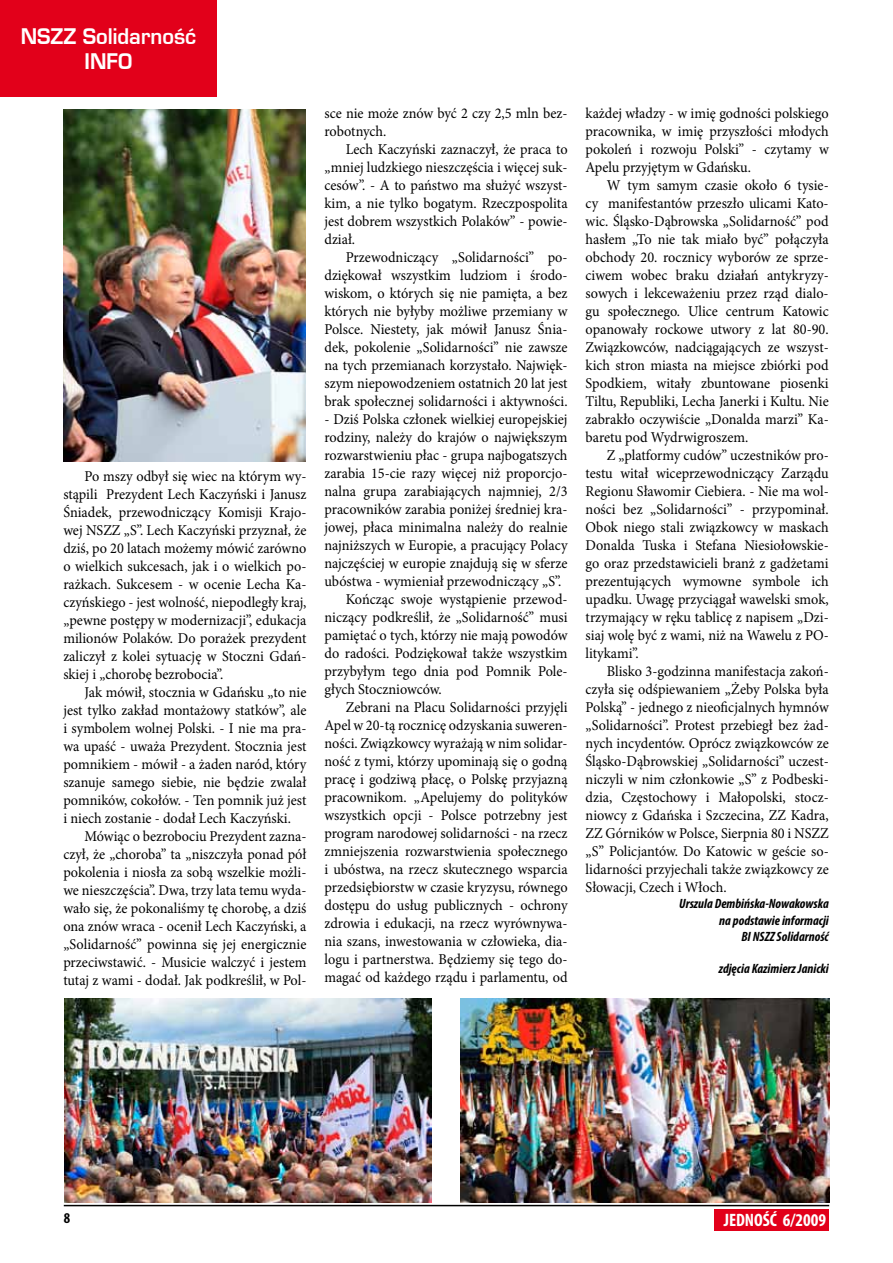
<style>
.page{position:relative;width:893px;height:1263px;background:#fff}
.page>*{position:absolute;margin:0;border:0;box-sizing:border-box;transform-origin:0 0}
.t1{font:700 21px/25.2px "Euromode";color:#fff;text-align:center;scale:.95 1}
.t2{font:700 condensed 18px "Myriad Pro";color:#fff}
.t3{font:15px/18px "Minion Pro";color:#000;text-align:justify;scale:.95 1}
.t4{font:700 condensed 15px "Myriad Pro";color:#000}
.t5{font:italic 700 condensed 13.5px/16.2px "Myriad Pro";color:#000;text-align:right}
</style>
<div class="page">
<div style="left:0;top:0;width:217px;height:96px;background:#e2001a"></div>
<div style="left:714px;top:1209px;width:115px;height:21px;background:#e2001a"></div>
<hr style="left:64px;top:1205px;width:765px;height:1px;background:#000">
<img style="left:461px;top:998px;width:369px;height:204px">
<img style="left:64px;top:998px;width:368px;height:204px">
<img style="left:63px;top:109px;width:242px;height:352px">
<h1 class="t1" style="left:21px;top:23px;width:186px">NSZZ Solidarność<br>INFO</h1>
<p class="t3" style="left:63px;top:467px;width:257px;text-indent:21px">Po mszy odbył się wiec na którym wy&shy;stąpili Prezydent Lech Kaczyński i Janusz Śniadek, przewodniczący Komisji Krajo&shy;wej NSZZ „S”. Lech Kaczyński przyznał, że dziś, po 20 latach możemy mówić zarówno o wielkich sukcesach, jak i o wielkich po&shy;rażkach. Sukcesem - w ocenie Lecha Ka&shy;czyńskiego - jest wolność, niepodległy kraj, „pewne postępy w modernizacji”, edukacja milionów Polaków. Do porażek prezydent zaliczył z kolei sytuację w Stoczni Gdań&shy;skiej i „chorobę bezrobocia”.</p>
<p class="t3" style="left:63px;top:683px;width:257px;text-indent:21px">Jak mówił, stocznia w Gdańsku „to nie jest tylko zakład montażowy statków”, ale i symbolem wolnej Polski. - I nie ma pra&shy;wa upaść - uważa Prezydent. Stocznia jest pomnikiem - mówił - a żaden naród, który szanuje samego siebie, nie będzie zwalał pomników, cokołów. - Ten pomnik już jest i niech zostanie - dodał Lech Kaczyński.</p>
<p class="t3" style="left:63px;top:827px;width:257px;text-indent:21px">Mówiąc o bezrobociu Prezydent zazna&shy;czył, że „choroba” ta „niszczyła ponad pół pokolenia i niosła za sobą wszelkie możli&shy;we nieszczęścia”. Dwa, trzy lata temu wyda&shy;wało się, że pokonaliśmy tę chorobę, a dziś ona znów wraca - ocenił Lech Kaczyński, a „Solidarność” powinna się jej energicznie przeciwstawić. - Musicie walczyć i jestem tutaj z wami - dodał. Jak podkreślił, w Pol-</p>
<p class="t3" style="left:324px;top:104px;width:257px">sce nie może znów być 2 czy 2,5 mln bez&shy;robotnych.</p>
<p class="t3" style="left:324px;top:140px;width:257px;text-indent:21px">Lech Kaczyński zaznaczył, że praca to „mniej ludzkiego nieszczęścia i więcej suk&shy;cesów”. - A to państwo ma służyć wszyst&shy;kim, a nie tylko bogatym. Rzeczpospolita jest dobrem wszystkich Polaków” - powie&shy;dział.</p>
<p class="t3" style="left:324px;top:248px;width:257px;text-indent:21px">Przewodniczący „Solidarności” po&shy;dziękował wszystkim ludziom i środo&shy;wiskom, o których się nie pamięta, a bez których nie byłyby możliwe przemiany w Polsce. Niestety, jak mówił Janusz Śnia&shy;dek, pokolenie „Solidarności” nie zawsze na tych przemianach korzystało. Najwięk&shy;szym niepowodzeniem ostatnich 20 lat jest brak społecznej solidarności i aktywności.</p>
<p class="t3" style="left:324px;top:410px;width:257px">- Dziś Polska członek wielkiej europejskiej</p>
<p class="t3" style="left:324px;top:428px;width:257px">rodziny, należy do krajów o największym</p>
<p class="t3" style="left:324px;top:446px;width:257px">rozwarstwieniu płac - grupa najbogatszych</p>
<p class="t3" style="left:324px;top:464px;width:257px">zarabia 15-cie razy więcej niż proporcjo-</p>
<p class="t3" style="left:324px;top:482px;width:257px">nalna grupa zarabiających najmniej, 2/3</p>
<p class="t3" style="left:324px;top:500px;width:257px">pracowników zarabia poniżej średniej kra-</p>
<p class="t3" style="left:324px;top:518px;width:257px">jowej, płaca minimalna należy do realnie</p>
<p class="t3" style="left:324px;top:536px;width:257px">najniższych w Europie, a pracujący Polacy</p>
<p class="t3" style="left:324px;top:554px;width:257px">najczęściej w europie znajdują się w sferze</p>
<p class="t3" style="left:324px;top:572px;width:251px">ubóstwa - wymieniał przewodniczący „S”.</p>
<p class="t3" style="left:346px;top:590px;width:235px">Kończąc swoje wystąpienie przewod-</p>
<p class="t3" style="left:324px;top:608px;width:257px">niczący podkreślił, że „Solidarność” musi</p>
<p class="t3" style="left:324px;top:626px;width:257px">pamiętać o tych, którzy nie mają powodów</p>
<p class="t3" style="left:324px;top:644px;width:257px">do radości. Podziękował także wszystkim</p>
<p class="t3" style="left:324px;top:662px;width:257px">przybyłym tego dnia pod Pomnik Pole-</p>
<p class="t3" style="left:324px;top:680px;width:125px">głych Stoczniowców.</p>
<p class="t3" style="left:346px;top:698px;width:235px">Zebrani na Placu Solidarności przyjęli</p>
<p class="t3" style="left:324px;top:716px;width:257px">Apel w 20-tą rocznicę odzyskania suweren-</p>
<p class="t3" style="left:324px;top:734px;width:257px">ności. Związkowcy wyrażają w nim solidar-</p>
<p class="t3" style="left:324px;top:752px;width:257px">ność z tymi, którzy upominają się o godną</p>
<p class="t3" style="left:324px;top:770px;width:257px">pracę i godziwą płacę, o Polskę przyjazną</p>
<p class="t3" style="left:324px;top:788px;width:257px">pracownikom. „Apelujemy do polityków</p>
<p class="t3" style="left:324px;top:806px;width:257px">wszystkich opcji - Polsce potrzebny jest</p>
<p class="t3" style="left:324px;top:824px;width:257px">program narodowej solidarności - na rzecz</p>
<p class="t3" style="left:324px;top:842px;width:257px">zmniejszenia rozwarstwienia społecznego</p>
<p class="t3" style="left:324px;top:860px;width:257px">i ubóstwa, na rzecz skutecznego wsparcia</p>
<p class="t3" style="left:324px;top:878px;width:257px">przedsiębiorstw w czasie kryzysu, równego</p>
<p class="t3" style="left:324px;top:896px;width:257px">dostępu do usług publicznych - ochrony</p>
<p class="t3" style="left:324px;top:914px;width:257px">zdrowia i edukacji, na rzecz wyrównywa-</p>
<p class="t3" style="left:324px;top:932px;width:257px">nia szans, inwestowania w człowieka, dia-</p>
<p class="t3" style="left:324px;top:950px;width:257px">logu i partnerstwa. Będziemy się tego do-</p>
<p class="t3" style="left:324px;top:968px;width:257px">magać od każdego rządu i parlamentu, od</p>
<p class="t3" style="left:586px;top:104px;width:257px">każdej władzy - w imię godności polskiego pracownika, w imię przyszłości młodych pokoleń i rozwoju Polski” - czytamy w Apelu przyjętym w Gdańsku.</p>
<p class="t3" style="left:586px;top:176px;width:257px;text-indent:21px">W tym samym czasie około 6 tysie&shy;cy manifestantów przeszło ulicami Kato&shy;wic. Śląsko-Dąbrowska „Solidarność” pod hasłem „To nie tak miało być” połączyła obchody 20. rocznicy wyborów ze sprze&shy;ciwem wobec braku działań antykryzy&shy;sowych i lekceważeniu przez rząd dialo&shy;gu społecznego. Ulice centrum Katowic opanowały rockowe utwory z lat 80-90.<br>Związkowców, nadciągających ze wszyst&shy;kich stron miasta na miejsce zbiórki pod Spodkiem, witały zbuntowane piosenki Tiltu, Republiki, Lecha Janerki i Kultu. Nie zabrakło oczywiście „Donalda marzi” Ka&shy;baretu pod Wydrwigroszem.</p>
<p class="t3" style="left:586px;top:446px;width:257px;text-indent:21px">Z „platformy cudów” uczestników pro&shy;testu witał wiceprzewodniczący Zarządu Regionu Sławomir Ciebiera. - Nie ma wol&shy;ności bez „Solidarności” - przypominał.<br>Obok niego stali związkowcy w maskach Donalda Tuska i Stefana Niesiołowskie&shy;go oraz przedstawicieli branż z gadżetami prezentujących wymowne symbole ich upadku. Uwagę przyciągał wawelski smok, trzymający w ręku tablicę z napisem „Dzi&shy;siaj wolę być z wami, niż na Wawelu z PO&shy;litykami”.</p>
<p class="t3" style="left:586px;top:662px;width:257px;text-indent:21px">Blisko 3-godzinna manifestacja zakoń&shy;czyła się odśpiewaniem „Żeby Polska była Polską” - jednego z nieoficjalnych hymnów „Solidarności”. Protest przebiegł bez żad&shy;nych incydentów. Oprócz związkowców ze Śląsko-Dąbrowskiej „Solidarności” uczest&shy;niczyli w nim członkowie „S” z Podbeski&shy;dzia, Częstochowy i Małopolski, stocz&shy;niowcy z Gdańska i Szczecina, ZZ Kadra, ZZ Górników w Polsce, Sierpnia 80 i NSZZ „S” Policjantów. Do Katowic w geście so&shy;lidarności przyjechali także związkowcy ze Słowacji, Czech i Włoch.</p>
<p class="t5" style="left:679px;top:895px;width:151px">Urszula Dembińska-Nowakowska na podstawie informacji<br>BI NSZZ Solidarność</p>
<p class="t5" style="left:719px;top:960px;width:111px">zdjęcia Kazimierz Janicki</p>
<p class="t4" style="left:64px;top:1209px;width:8px">8</p>
<p class="t2" style="left:724px;top:1208px;width:104px">JEDNOŚĆ 6/2009</p>
</div>
